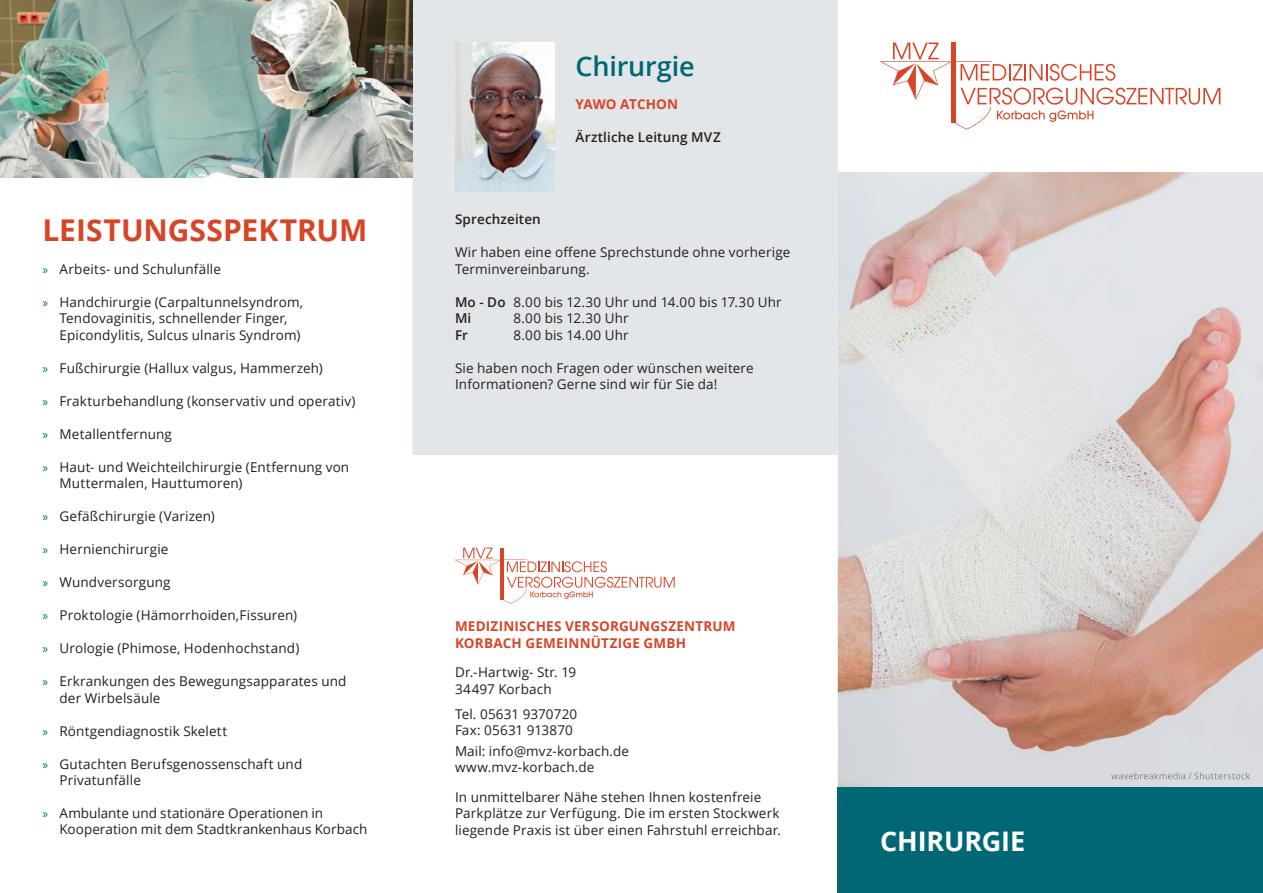
<style>
.page{position:relative;width:1263px;height:893px;background:#fff}
.page>*{position:absolute;margin:0;border:0;box-sizing:border-box;transform-origin:0 0}
.t1{font:700 30px "Open Sans";color:#d74527}
.t2{font:700 27px "Open Sans";letter-spacing:-.005em;color:#fff}
.t3{font:600 27px "Open Sans";letter-spacing:-.005em;color:#016775}
.t4{font:13.5px/16.5px "Open Sans";letter-spacing:.01em;color:#231f20}
.t5{font:700 13.5px/16.5px "Open Sans";letter-spacing:.015em;color:#d74527}
.t6{font:600 13.5px "Open Sans";letter-spacing:.01em;color:#231f20}
.s1{font-family:"Myriad Pro";color:#016775}
.s2{font-weight:600}
</style>
<div class="page">
<img style="left:838px;top:172px;width:425px;height:616px">
<div style="left:412px;top:0;width:426px;height:455px;background:#e2e6e9"></div>
<div style="left:838px;top:788px;width:425px;height:105px;background:#016775"></div>
<svg style="left:880px;top:43px;width:340px;height:87px"></svg>
<svg style="left:455px;top:548px;width:220px;height:56px"></svg>
<img style="left:0;top:0;width:412px;height:177px">
<img style="left:455px;top:43px;width:99px;height:148px">
<img style="left:1111px;top:772px;width:139px;height:7px">
<h1 class="t1" style="left:43px;top:208px;width:326px">LEISTUNGSSPEKTRUM</h1>
<p class="t4" style="left:43px;top:260px;width:180px"><span class="s1">»</span> Arbeits- und Schulunfälle</p>
<p class="t4" style="left:60px;top:293px;width:245px;text-indent:-17px"><span class="s1">»</span> Handchirurgie (Carpaltunnelsyndrom,<br>Tendovaginitis, schnellender Finger,<br>Epicondylitis, Sulcus ulnaris Syndrom)</p>
<p class="t4" style="left:43px;top:359px;width:282px"><span class="s1">»</span> Fußchirurgie (Hallux valgus, Hammerzeh)</p>
<p class="t4" style="left:43px;top:392px;width:314px"><span class="s1">»</span> Frakturbehandlung (konservativ und operativ)</p>
<p class="t4" style="left:43px;top:425px;width:131px"><span class="s1">»</span> Metallentfernung</p>
<p class="t4" style="left:60px;top:458px;width:291px;text-indent:-17px"><span class="s1">»</span> Haut- und Weichteilchirurgie (Entfernung von<br>Muttermalen, Hauttumoren)</p>
<p class="t4" style="left:43px;top:507px;width:174px"><span class="s1">»</span> Gefäßchirurgie (Varizen)</p>
<p class="t4" style="left:43px;top:540px;width:127px"><span class="s1">»</span> Hernienchirurgie</p>
<p class="t4" style="left:43px;top:573px;width:130px"><span class="s1">»</span> Wundversorgung</p>
<p class="t4" style="left:43px;top:606px;width:256px"><span class="s1">»</span> Proktologie (Hämorrhoiden,Fissuren)</p>
<p class="t4" style="left:43px;top:639px;width:258px"><span class="s1">»</span> Urologie (Phimose, Hodenhochstand)</p>
<p class="t4" style="left:60px;top:672px;width:288px;text-indent:-17px"><span class="s1">»</span> Erkrankungen des Bewegungsapparates und der Wirbelsäule</p>
<p class="t4" style="left:43px;top:722px;width:186px"><span class="s1">»</span> Röntgendiagnostik Skelett</p>
<p class="t4" style="left:60px;top:755px;width:244px;text-indent:-17px"><span class="s1">»</span> Gutachten Berufsgenossenschaft und<br>Privatunfälle</p>
<p class="t4" style="left:60px;top:804px;width:309px;text-indent:-17px"><span class="s1">»</span> Ambulante und stationäre Operationen in<br>Kooperation mit dem Stadtkrankenhaus Korbach</p>
<h2 class="t3" style="left:575px;top:47px;width:121px">Chirurgie</h2>
<p class="t5" style="left:575px;top:95px;width:104px">YAWO ATCHON</p>
<p class="t6" style="left:575px;top:127px;width:147px">Ärztliche Leitung MVZ</p>
<p class="t6" style="left:455px;top:210px;width:87px">Sprechzeiten</p>
<p class="t4" style="left:455px;top:244px;width:337px">Wir haben eine offene Sprechstunde ohne vorherige<br>Terminvereinbarung.</p>
<p class="t4" style="left:455px;top:293px;width:328px"><span class="s2">Mo - Do</span> 8.00 bis 12.30 Uhr und 14.00 bis 17.30 Uhr<br><span class="s2">Mi</span></p>
<p class="t4" style="left:513px;top:310px;width:117px">8.00 bis 12.30 Uhr</p>
<p class="t6" style="left:455px;top:325px;width:15px">Fr</p>
<p class="t4" style="left:513px;top:326px;width:117px">8.00 bis 14.00 Uhr</p>
<p class="t4" style="left:455px;top:359px;width:300px">Sie haben noch Fragen oder wünschen weitere<br>Informationen? Gerne sind wir für Sie da!</p>
<p class="t5" style="left:455px;top:618px;width:282px">MEDIZINISCHES VERSORGUNGSZENTRUM<br>KORBACH GEMEINNÜTZIGE GMBH</p>
<p class="t4" style="left:455px;top:663px;width:123px">Dr.-Hartwig- Str. 19<br>34497 Korbach</p>
<p class="t4" style="left:455px;top:705px;width:124px">Tel. 05631 9370720<br>Fax: 05631 913870</p>
<p class="t4" style="left:455px;top:742px;width:176px">Mail: info@mvz-korbach.de www.mvz-korbach.de</p>
<p class="t4" style="left:455px;top:788px;width:327px">In unmittelbarer Nähe stehen Ihnen kostenfreie<br>Parkplätze zur Verfügung. Die im ersten Stockwerk liegende Praxis ist über einen Fahrstuhl erreichbar.</p>
<h2 class="t2" style="left:880px;top:822px;width:146px">CHIRURGIE</h2>
</div>
